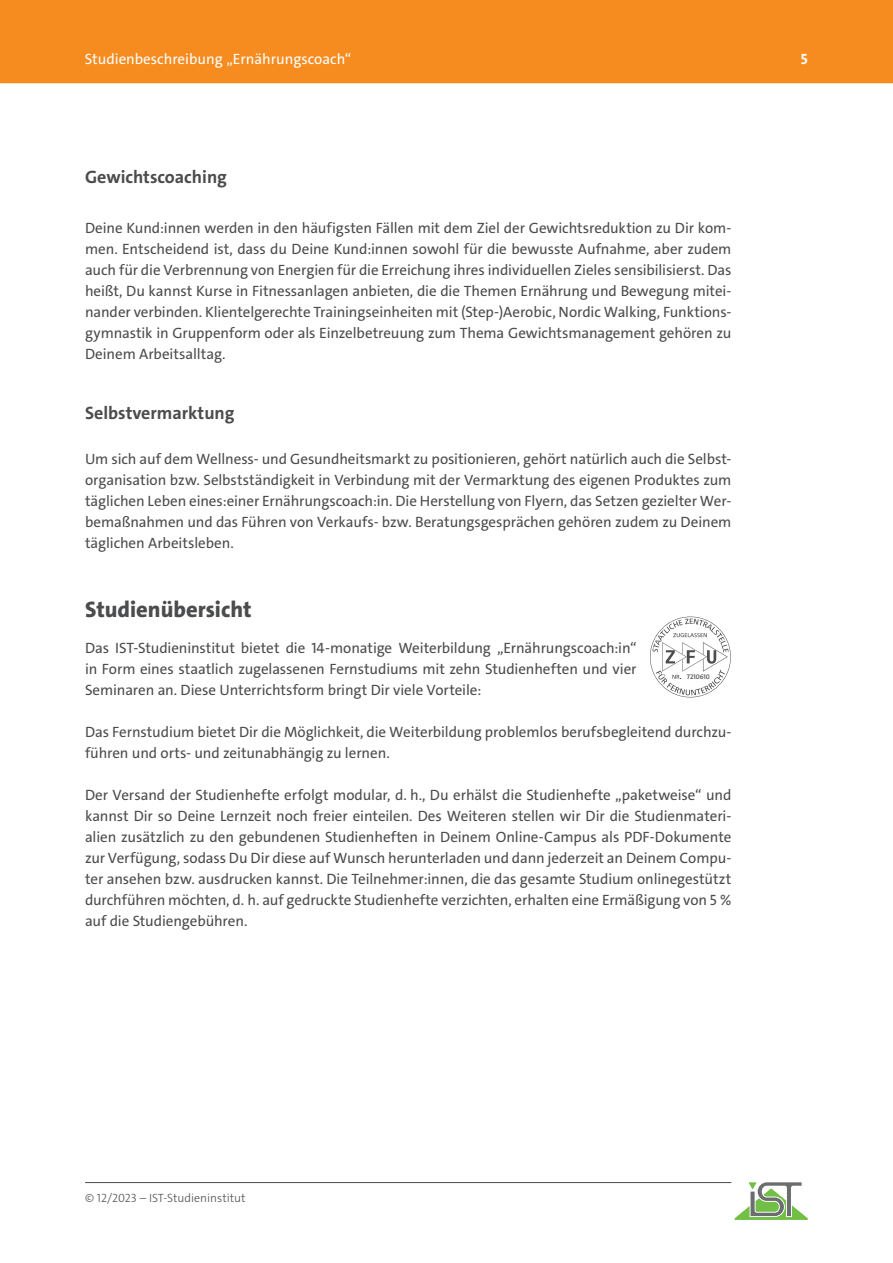
<style>
.page{position:relative;width:893px;height:1263px;background:#fff}
.page>*{position:absolute;margin:0;border:0;box-sizing:border-box;transform-origin:0 0}
.t1{font:800 22.5px "The Sans C4 s";color:#4b4c4d}
.t2{font:700 18px "The Sans C4 s";color:#4b4c4d}
.t3{font:15px/21px "The Sans C4 s";letter-spacing:-.005em;color:#4b4c4d;text-align:justify}
.t4{font:15px "The Sans C4 s";color:#fff}
.t5{font:700 15px "The Sans C4 s";color:#fff}
.t6{font:300 12px "The Sans C4 s";color:#4b4c4d}
.t7{font:600 6.75px "The Sans C4 s";color:#4b4c4d}
</style>
<div class="page">
<hr style="left:85px;top:1182px;width:646px;height:1px;background:#4b4c4d">
<svg style="left:734px;top:1182px;width:74px;height:38px"></svg>
<div style="left:0;top:0;width:893px;height:83px;background:#f68b1f"></div>
<svg style="left:650px;top:617px;width:81px;height:80px"></svg>
<p class="t4" style="left:85px;top:49px;width:268px">Studienbeschreibung „Ernährungscoach“</p>
<p class="t5" style="left:801px;top:49px;width:8px">5</p>
<p class="t2" style="left:85px;top:166px;width:143px">Gewichtscoaching</p>
<p class="t3" style="left:85px;top:217px;width:648px">Deine Kund:innen werden in den häufigsten Fällen mit dem Ziel der Gewichtsreduktion zu Dir kom&shy;men. Entscheidend ist, dass du Deine Kund:innen sowohl für die bewusste Aufnahme, aber zudem auch für die Verbrennung von Energien für die Erreichung ihres individuellen Zieles sensibilisierst. Das heißt, Du kannst Kurse in Fitnessanlagen anbieten, die die Themen Ernährung und Bewegung mitei&shy;nander verbinden. Klientelgerechte Trainingseinheiten mit (Step-)Aerobic, Nordic Walking, Funktions&shy;gymnastik in Gruppenform oder als Einzelbetreuung zum Thema Gewichtsmanagement gehören zu Deinem Arbeitsalltag.</p>
<p class="t2" style="left:85px;top:401px;width:151px">Selbstvermarktung</p>
<p class="t3" style="left:85px;top:448px;width:648px">Um sich auf dem Wellness- und Gesundheitsmarkt zu positionieren, gehört natürlich auch die Selbst&shy;organisation bzw. Selbstständigkeit in Verbindung mit der Vermarktung des eigenen Produktes zum täglichen Leben eines:einer Ernährungscoach:in. Die Herstellung von Flyern, das Setzen gezielter Wer&shy;bemaßnahmen und das Führen von Verkaufs- bzw. Beratungsgesprächen gehören zudem zu Deinem täglichen Arbeitsleben.</p>
<h1 class="t1" style="left:85px;top:595px;width:168px">Studienübersicht</h1>
<p class="t3" style="left:85px;top:637px;width:553px">Das IST-Studieninstitut bietet die 14-monatige Weiterbildung „Ernährungscoach:in“ in Form eines staatlich zugelassenen Fernstudiums mit zehn Studienheften und vier Seminaren an. Diese Unterrichtsform bringt Dir viele Vorteile:</p>
<p class="t3" style="left:85px;top:721px;width:648px">Das Fernstudium bietet Dir die Möglichkeit, die Weiterbildung problemlos berufsbegleitend durchzu&shy;führen und orts- und zeitunabhängig zu lernen.</p>
<p class="t3" style="left:85px;top:784px;width:648px">Der Versand der Studienhefte erfolgt modular, d. h., Du erhälst die Studienhefte „paketweise“ und kannst Dir so Deine Lernzeit noch freier einteilen. Des Weiteren stellen wir Dir die Studienmateri&shy;alien zusätzlich zu den gebundenen Studienheften in Deinem Online-Campus als PDF-Dokumente zur Verfügung, sodass Du Dir diese auf Wunsch herunterladen und dann jederzeit an Deinem Compu&shy;ter ansehen bzw. ausdrucken kannst. Die Teilnehmer:innen, die das gesamte Studium onlinegestützt durchführen möchten, d. h. auf gedruckte Studienhefte verzichten, erhalten eine Ermäßigung von 5 % auf die Studiengebühren.</p>
<p class="t7" style="left:687px;top:672px;width:24px">7210610</p>
<p class="t6" style="left:85px;top:1190px;width:162px">© 12/2023 – IST-Studieninstitut</p>
</div>
